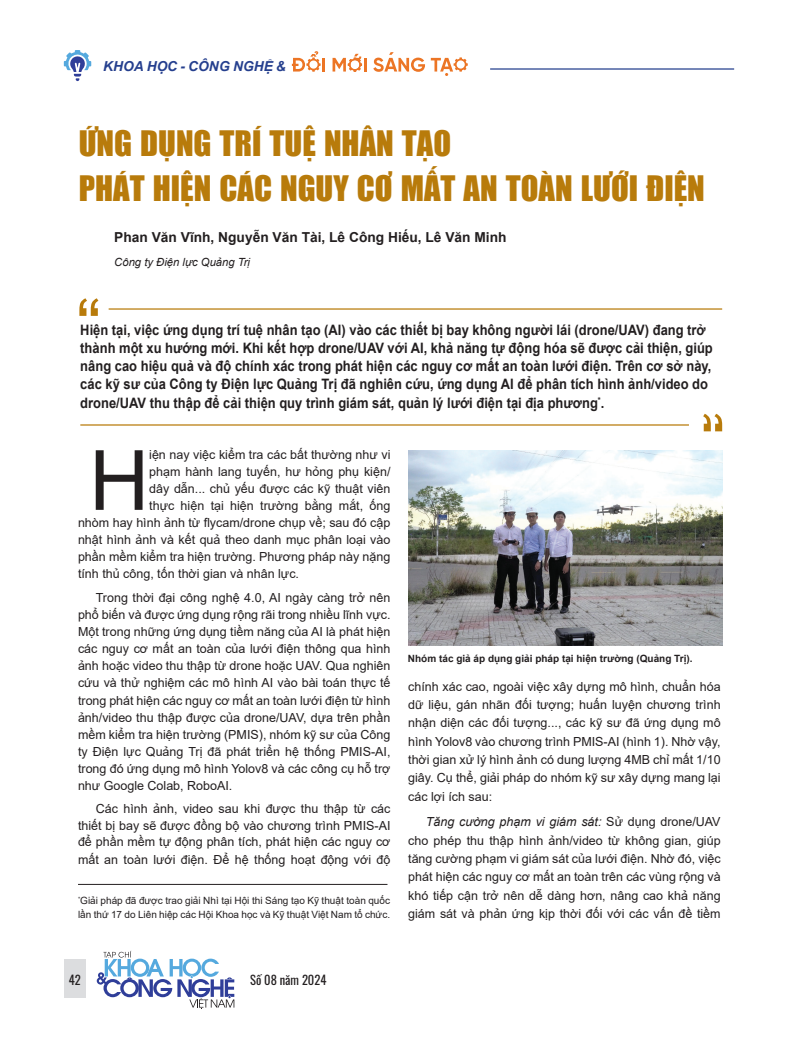
<style>
.page{position:relative;width:798px;height:1042px;background:#fff}
.page>*{position:absolute;margin:0;border:0;box-sizing:border-box;transform-origin:0 0}
.t1{font:83.25px "Arial";color:#231f20}
.t2{font:32.5px/45px "UTM Impact";color:#b87b0b}
.t3{font:700 14.38px/18.1px "Arial";color:#231f20;scale:.9 1}
.t4{font:700 13.75px "Arial";color:#231f20}
.t5{font:italic 700 13.75px "Arial";letter-spacing:.005em;color:#253f8e}
.t6{font:12.5px/17px "Arial";color:#231f20;text-align:justify}
.t7{font:12.5px "Oswald";color:#231f20}
.t8{font:italic 11.25px "Arial";color:#231f20}
.t9{font:10px/13.8px "Arial";color:#231f20}
.t10{font:700 10px "Arial";color:#231f20}
.s1{font-style:italic}
</style>
<div class="page">
<svg style="left:64px;top:50px;width:27px;height:31px"></svg>
<hr style="left:490px;top:68px;width:243px;height:2px;background:#253f8e">
<hr style="left:322px;top:58px;width:3px;height:14px;background:#ec7525">
<svg style="left:292px;top:51px;width:28px;height:21px"></svg>
<svg style="left:332px;top:54px;width:34px;height:18px"></svg>
<svg style="left:373px;top:52px;width:94px;height:24px"></svg>
<div style="left:64px;top:958px;width:22px;height:39px;background:#dcdddf"></div>
<svg style="left:97px;top:951px;width:137px;height:58px"></svg>
<svg style="left:79px;top:298px;width:19px;height:18px"></svg>
<hr style="left:109px;top:308px;width:613px;height:2px;background:#b87b0b">
<hr style="left:80px;top:424px;width:608px;height:2px;background:#b87b0b">
<svg style="left:703px;top:414px;width:19px;height:17px"></svg>
<hr style="left:78px;top:884px;width:309px;height:1px;background:#231f20">
<img style="left:408px;top:450px;width:314px;height:195px">
<p class="t5" style="left:103px;top:57px;width:184px">KHOA HỌC - CÔNG NGHỆ &amp;</p>
<h2 class="t2" style="left:79px;top:119px;width:627px">ỨNG DỤNG TRÍ TUỆ NHÂN TẠO<br>PHÁT HIỆN CÁC NGUY CƠ MẤT AN TOÀN LƯỚI ĐIỆN</h2>
<p class="t4" style="left:114px;top:228px;width:393px">Phan Văn Vĩnh, Nguyễn Văn Tài, Lê Công Hiếu, Lê Văn Minh</p>
<p class="t8" style="left:114px;top:254px;width:137px">Công ty Điện lực Quảng Trị</p>
<p class="t3" style="left:80px;top:321px;width:704px">Hiện tại, việc ứng dụng trí tuệ nhân tạo (AI) vào các thiết bị bay không người lái (drone/UAV) đang trở thành một xu hướng mới. Khi kết hợp drone/UAV với AI, khả năng tự động hóa sẽ được cải thiện, giúp nâng cao hiệu quả và độ chính xác trong phát hiện các nguy cơ mất an toàn lưới điện. Trên cơ sở này, các kỹ sư của Công ty Điện lực Quảng Trị đã nghiên cứu, ứng dụng AI để phân tích hình ảnh/video do drone/UAV thu thập để cải thiện quy trình giám sát, quản lý lưới điện tại địa phương<sup>*</sup>.</p>
<h1 class="t1" style="left:89px;top:423px;width:62px">H</h1>
<p class="t6" style="left:149px;top:446px;width:243px">iện nay việc kiểm tra các bất thường như vi</p>
<p class="t6" style="left:149px;top:463px;width:243px">phạm hành lang tuyến, hư hỏng phụ kiện/</p>
<p class="t6" style="left:149px;top:480px;width:243px">dây dẫn... chủ yếu được các kỹ thuật viên</p>
<p class="t6" style="left:149px;top:497px;width:243px">thực hiện tại hiện trường bằng mắt, ống</p>
<p class="t6" style="left:78px;top:514px;width:314px">nhòm hay hình ảnh từ flycam/drone chụp về; sau đó cập</p>
<p class="t6" style="left:78px;top:531px;width:314px">nhật hình ảnh và kết quả theo danh mục phân loại vào</p>
<p class="t6" style="left:78px;top:548px;width:314px">phần mềm kiểm tra hiện trường. Phương pháp này nặng</p>
<p class="t6" style="left:78px;top:565px;width:222px">tính thủ công, tốn thời gian và nhân lực.</p>
<p class="t6" style="left:78px;top:589px;width:314px;text-indent:18px">Trong thời đại công nghệ 4.0, AI ngày càng trở nên phổ biến và được ứng dụng rộng rãi trong nhiều lĩnh vực.<br>Một trong những ứng dụng tiềm năng của AI là phát hiện các nguy cơ mất an toàn của lưới điện thông qua hình ảnh hoặc video thu thập từ drone hoặc UAV. Qua nghiên cứu và thử nghiệm các mô hình AI vào bài toán thực tế trong phát hiện các nguy cơ mất an toàn lưới điện từ hình ảnh/video thu thập được của drone/UAV, dựa trên phần mềm kiểm tra hiện trường (PMIS), nhóm kỹ sư của Công ty Điện lực Quảng Trị đã phát triển hệ thống PMIS-AI, trong đó ứng dụng mô hình Yolov8 và các công cụ hỗ trợ như Google Colab, RoboAI.</p>
<p class="t6" style="left:78px;top:800px;width:314px;line-height:16.4px;text-indent:18px">Các hình ảnh, video sau khi được thu thập từ các thiết bị bay sẽ được đồng bộ vào chương trình PMIS-AI để phần mềm tự động phân tích, phát hiện các nguy cơ</p>
<p class="t6" style="left:78px;top:851px;width:314px">mất an toàn lưới điện. Để hệ thống hoạt động với độ</p>
<p class="t9" style="left:78px;top:894px;width:313px"><sup>*</sup>Giải pháp đã được trao giải Nhì tại Hội thi Sáng tạo Kỹ thuật toàn quốc lần thứ 17 do Liên hiệp các Hội Khoa học và Kỹ thuật Việt Nam tổ chức.</p>
<p class="t10" style="left:408px;top:651px;width:286px">Nhóm tác giả áp dụng giải pháp tại hiện trường (Quảng Trị).</p>
<p class="t6" style="left:408px;top:677px;width:314px;line-height:18.4px">chính xác cao, ngoài việc xây dựng mô hình, chuẩn hóa dữ liệu, gán nhãn đối tượng; huấn luyện chương trình nhận diện các đối tượng..., các kỹ sư đã ứng dụng mô hình Yolov8 vào chương trình PMIS-AI (hình 1). Nhờ vậy, thời gian xử lý hình ảnh có dung lượng 4MB chỉ mất 1/10 giây. Cụ thể, giải pháp do nhóm kỹ sư xây dựng mang lại các lợi ích sau:</p>
<p class="t6" style="left:408px;top:812px;width:314px;line-height:18.4px;text-indent:18px"><span class="s1">Tăng cường phạm vi giám sát:</span> Sử dụng drone/UAV cho phép thu thập hình ảnh/video từ không gian, giúp tăng cường phạm vi giám sát của lưới điện. Nhờ đó, việc phát hiện các nguy cơ mất an toàn trên các vùng rộng và khó tiếp cận trở nên dễ dàng hơn, nâng cao khả năng giám sát và phản ứng kịp thời đối với các vấn đề tiềm</p>
<p class="t7" style="left:69px;top:968px;width:14px">42</p>
<p class="t7" style="left:250px;top:968px;width:78px">Số 08 năm 2024</p>
</div>
